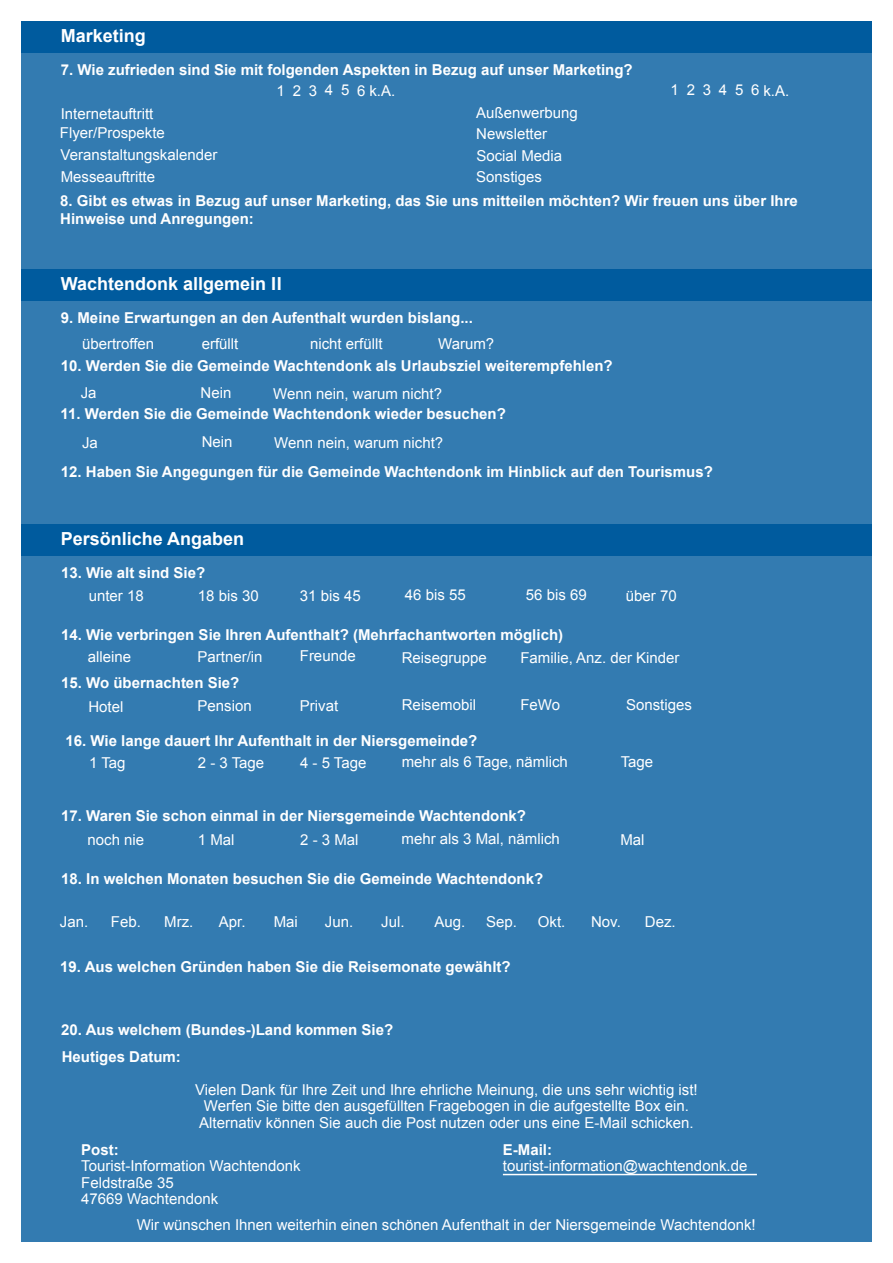
<style>
.page{position:relative;width:893px;height:1263px;background:#fff}
.page>*{position:absolute;margin:0;border:0;box-sizing:border-box;transform-origin:0 0}
.t1{font:700 18px "Arial";color:#fff}
.t2{font:15px/16.5px "Arial";color:#fff}
.t3{font:700 15px/18px "Arial";color:#fff}
.t4{font:15px "Arial";letter-spacing:.52em;color:#fff}
</style>
<div class="page">
<div style="left:21px;top:21px;width:851px;height:1221px;background:#337bb1"></div>
<div style="left:21px;top:524px;width:851px;height:32px;background:#005b9e"></div>
<div style="left:21px;top:269px;width:851px;height:32px;background:#005b9e"></div>
<div style="left:21px;top:21px;width:851px;height:32px;background:#005b9e"></div>
<hr style="left:503px;top:1174px;width:254px;height:1px;background:#fff">
<p class="t1" style="left:61px;top:24px;width:87px">Marketing</p>
<p class="t3" style="left:61px;top:61px;width:573px">7. Wie zufrieden sind Sie mit folgenden Aspekten in Bezug auf unser Marketing?</p>
<p class="t2" style="left:60px;top:105px;width:107px;line-height:18.9px">Internetauftritt<br>Flyer/Prospekte</p>
<p class="t4" style="left:277px;top:81px;width:120px">123456k.A.</p>
<p class="t2" style="left:476px;top:105px;width:103px">Außenwerbung</p>
<p class="t2" style="left:476px;top:126px;width:72px">Newsletter</p>
<p class="t4" style="left:671px;top:80px;width:120px">123456k.A.</p>
<p class="t2" style="left:61px;top:146px;width:158px">Veranstaltungskalender</p>
<p class="t2" style="left:476px;top:147px;width:87px">Social Media</p>
<p class="t3" style="left:60px;top:193px;width:739px">8. Gibt es etwas in Bezug auf unser Marketing, das Sie uns mitteilen möchten? Wir freuen uns über Ihre<br>Hinweise und Anregungen:</p>
<p class="t2" style="left:61px;top:168px;width:96px">Messeauftritte</p>
<p class="t2" style="left:476px;top:169px;width:67px">Sonstiges</p>
<p class="t1" style="left:61px;top:272px;width:223px">Wachtendonk allgemein II</p>
<p class="t3" style="left:61px;top:309px;width:414px">9. Meine Erwartungen an den Aufenthalt wurden bislang...</p>
<p class="t3" style="left:61px;top:357px;width:553px">10. Werden Sie die Gemeinde Wachtendonk als Urlaubsziel weiterempfehlen?</p>
<p class="t3" style="left:61px;top:405px;width:447px">11. Werden Sie die Gemeinde Wachtendonk wieder besuchen?</p>
<p class="t2" style="left:82px;top:336px;width:74px">übertroffen</p>
<p class="t2" style="left:202px;top:336px;width:38px">erfüllt</p>
<p class="t2" style="left:310px;top:336px;width:74px">nicht erfüllt</p>
<p class="t2" style="left:438px;top:336px;width:58px">Warum?</p>
<p class="t2" style="left:81px;top:384px;width:17px">Ja</p>
<p class="t2" style="left:201px;top:384px;width:32px">Nein</p>
<p class="t2" style="left:273px;top:385px;width:170px">Wenn nein, warum nicht?</p>
<p class="t2" style="left:82px;top:435px;width:17px">Ja</p>
<p class="t2" style="left:202px;top:434px;width:32px">Nein</p>
<p class="t2" style="left:274px;top:435px;width:170px">Wenn nein, warum nicht?</p>
<p class="t3" style="left:61px;top:463px;width:654px">12. Haben Sie Angegungen für die Gemeinde Wachtendonk im Hinblick auf den Tourismus?</p>
<p class="t1" style="left:61px;top:526px;width:185px">Persönliche Angaben</p>
<p class="t3" style="left:61px;top:564px;width:146px">13. Wie alt sind Sie?</p>
<p class="t2" style="left:89px;top:587px;width:57px">unter 18</p>
<p class="t2" style="left:198px;top:587px;width:62px">18 bis 30</p>
<p class="t2" style="left:300px;top:587px;width:62px">31 bis 45</p>
<p class="t2" style="left:405px;top:586px;width:62px">46 bis 55</p>
<p class="t2" style="left:526px;top:586px;width:62px">56 bis 69</p>
<p class="t2" style="left:626px;top:587px;width:52px">über 70</p>
<p class="t3" style="left:61px;top:626px;width:503px">14. Wie verbringen Sie Ihren Aufenthalt? (Mehrfachantworten möglich)</p>
<p class="t3" style="left:61px;top:674px;width:180px">15. Wo übernachten Sie?</p>
<p class="t2" style="left:88px;top:649px;width:45px">alleine</p>
<p class="t2" style="left:198px;top:649px;width:67px">Partner/in</p>
<p class="t2" style="left:300px;top:648px;width:57px">Freunde</p>
<p class="t2" style="left:402px;top:649px;width:87px">Reisegruppe</p>
<p class="t2" style="left:520px;top:649px;width:161px">Familie, Anz. der Kinder</p>
<p class="t2" style="left:88px;top:698px;width:37px">Hotel</p>
<p class="t2" style="left:198px;top:697px;width:56px">Pension</p>
<p class="t2" style="left:300px;top:697px;width:40px">Privat</p>
<p class="t2" style="left:402px;top:697px;width:76px">Reisemobil</p>
<p class="t2" style="left:520px;top:697px;width:41px">FeWo</p>
<p class="t2" style="left:626px;top:697px;width:67px">Sonstiges</p>
<p class="t3" style="left:65px;top:732px;width:413px">16. Wie lange dauert Ihr Aufenthalt in der Niersgemeinde?</p>
<p class="t2" style="left:89px;top:754px;width:38px">1 Tag</p>
<p class="t2" style="left:198px;top:754px;width:68px">2 - 3 Tage</p>
<p class="t2" style="left:300px;top:754px;width:68px">4 - 5 Tage</p>
<p class="t2" style="left:402px;top:753px;width:168px">mehr als 6 Tage, nämlich</p>
<p class="t3" style="left:61px;top:807px;width:466px">17. Waren Sie schon einmal in der Niersgemeinde Wachtendonk?</p>
<p class="t2" style="left:88px;top:831px;width:58px">noch nie</p>
<p class="t2" style="left:198px;top:831px;width:38px">1 Mal</p>
<p class="t2" style="left:300px;top:831px;width:60px">2 - 3 Mal</p>
<p class="t2" style="left:402px;top:831px;width:160px">mehr als 3 Mal, nämlich</p>
<p class="t3" style="left:61px;top:870px;width:484px">18. In welchen Monaten besuchen Sie die Gemeinde Wachtendonk?</p>
<p class="t2" style="left:621px;top:753px;width:34px">Tage</p>
<p class="t2" style="left:620px;top:831px;width:26px">Mal</p>
<p class="t2" style="left:60px;top:914px;width:30px">Jan.</p>
<p class="t2" style="left:111px;top:914px;width:32px">Feb.</p>
<p class="t2" style="left:164px;top:914px;width:31px">Mrz.</p>
<p class="t2" style="left:219px;top:914px;width:28px">Apr.</p>
<p class="t2" style="left:274px;top:914px;width:26px">Mai</p>
<p class="t2" style="left:325px;top:914px;width:30px">Jun.</p>
<p class="t2" style="left:381px;top:914px;width:25px">Jul.</p>
<p class="t2" style="left:434px;top:914px;width:32px">Aug.</p>
<p class="t2" style="left:486px;top:914px;width:32px">Sep.</p>
<p class="t2" style="left:538px;top:914px;width:29px">Okt.</p>
<p class="t2" style="left:591px;top:914px;width:31px">Nov.</p>
<p class="t2" style="left:645px;top:914px;width:32px">Dez.</p>
<p class="t3" style="left:60px;top:958px;width:452px">19. Aus welchen Gründen haben Sie die Reisemonate gewählt?</p>
<p class="t3" style="left:61px;top:1016px;width:334px;line-height:27.3px">20. Aus welchem (Bundes-)Land kommen Sie?<br>Heutiges Datum:</p>
<p class="t2" style="left:195px;top:1081px;width:504px;text-align:center">Vielen Dank für Ihre Zeit und Ihre ehrliche Meinung, die uns sehr wichtig ist!<br>Werfen Sie bitte den ausgefüllten Fragebogen in die aufgestellte Box ein.<br>Alternativ können Sie auch die Post nutzen oder uns eine E-Mail schicken.</p>
<p class="t3" style="left:81px;top:1141px;width:39px">Post:</p>
<p class="t2" style="left:81px;top:1158px;width:221px">Tourist-Information Wachtendonk<br>Feldstraße 35<br>47669 Wachtendonk</p>
<p class="t3" style="left:503px;top:1141px;width:51px">E-Mail:</p>
<p class="t2" style="left:503px;top:1158px;width:246px">tourist-information@wachtendonk.de</p>
<p class="t2" style="left:137px;top:1217px;width:620px">Wir wünschen Ihnen weiterhin einen schönen Aufenthalt in der Niersgemeinde Wachtendonk!</p>
</div>
